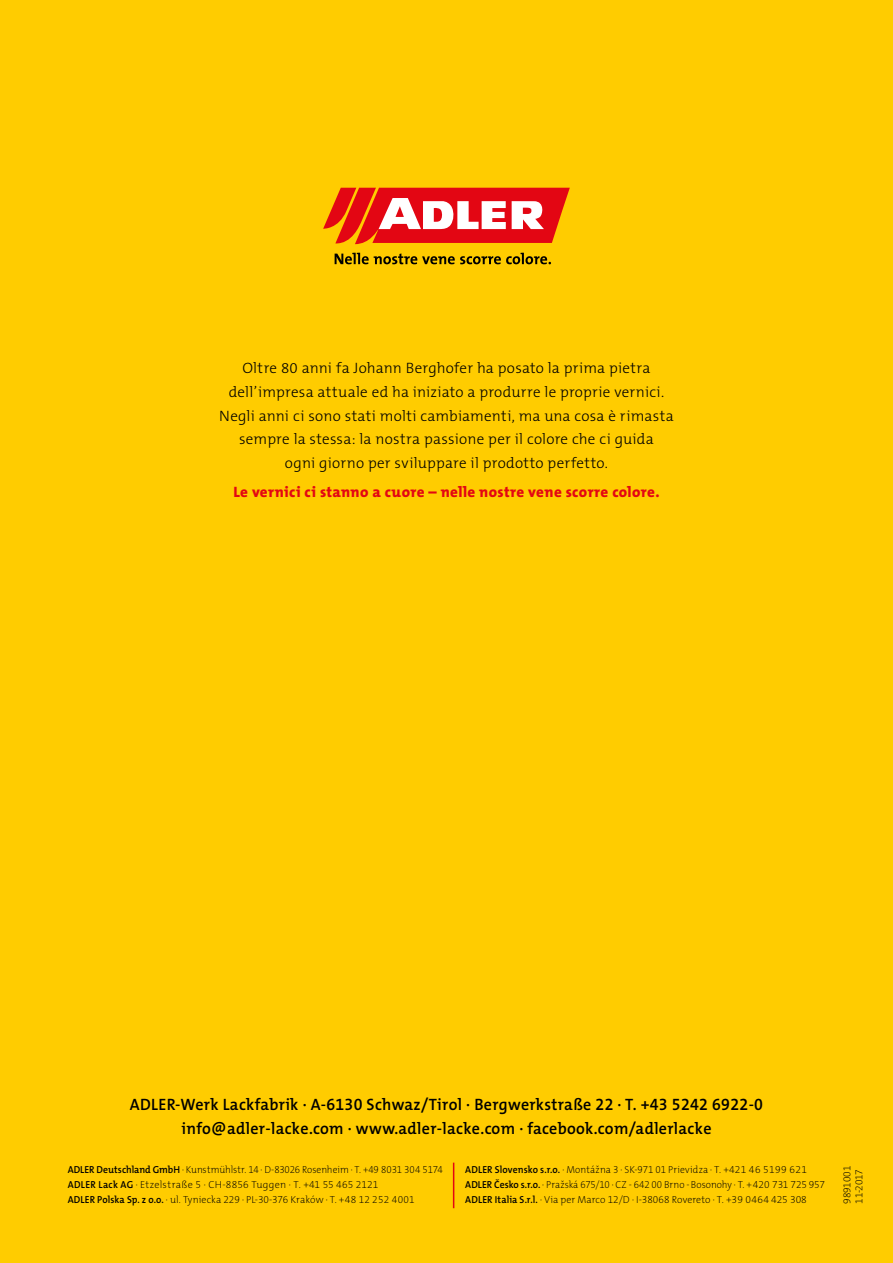
<style>
.page{position:relative;width:893px;height:1263px;background:#fc0}
.page>*{position:absolute;margin:0;border:0;box-sizing:border-box;transform-origin:0 0}
.t1{font:600 16.5px/24px "The Mix Os F";letter-spacing:.02em;color:#000;text-align:center}
.t2{font:300 15.15px/23.5px "The Mix B3";letter-spacing:.015em;color:#000;text-align:center}
.t3{font:800 15.15px "The Mix B8";letter-spacing:.025em;color:#e30613}
.t4{font:200 10.2px/15px "The Mix Os F";letter-spacing:.005em;color:#000;scale:.95 1}
.t5{font:200 10.2px/12px "The Mix Os F";letter-spacing:-.02em;color:#000}
.s1{font-weight:600}
</style>
<div class="page">
<hr style="left:453px;top:1162px;width:1px;height:46px;background:#e30613">
<svg style="left:335px;top:253px;width:216px;height:11px"></svg>
<svg style="left:323px;top:188px;width:247px;height:56px;background:#ec5745"></svg>
<p class="t2" style="left:219px;top:357px;width:456px">Oltre 80 anni fa Johann Berghofer ha posato la prima pietra dell’impresa attuale ed ha iniziato a produrre le proprie vernici.<br>Negli anni ci sono stati molti cambiamenti, ma una cosa è rimasta sempre la stessa: la nostra passione per il colore che ci guida<br>ogni giorno per sviluppare il prodotto perfetto.</p>
<h2 class="t3" style="left:233px;top:484px;width:428px">Le vernici ci stanno a cuore – nelle nostre vene scorre colore.</h2>
<h1 class="t1" style="left:130px;top:1092px;width:635px">ADLER-Werk Lackfabrik · A-6130 Schwaz/Tirol · Bergwerkstraße 22 · T. +43 5242 6922-0 info@adler-lacke.com · www.adler-lacke.com · facebook.com/adlerlacke</h1>
<p class="t4" style="left:465px;top:1162px;width:380px"><span class="s1">ADLER Slovensko s.r.o.</span> · Montážna 3 · SK-971 01 Prievidza · T. +421 46 5199 621<br><span class="s1">ADLER Česko s.r.o.</span> · Pražská 675/10 · CZ - 642 00 Brno - Bosonohy · T. +420 731 725 957<br><span class="s1">ADLER Italia S.r.l.</span> · Via per Marco 12/D · I-38068 Rovereto · T. +39 0464 425 308</p>
<p class="t4" style="left:68px;top:1162px;width:396px"><span class="s1">ADLER Deutschland GmbH</span> · Kunstmühlstr. 14 · D-83026 Rosenheim · T. +49 8031 304 5174<br><span class="s1">ADLER Lack AG</span> · Etzelstraße 5 · CH-8856 Tuggen · T. +41 55 465 2121<br><span class="s1">ADLER Polska Sp. z o.o.</span> · ul. Tyniecka 229 · PL-30-376 Kraków · T. +48 12 252 4001</p>
<p class="t5" style="left:841px;top:1204px;width:39px;rotate:-90deg">9891001<br>11-2017</p>
</div>
